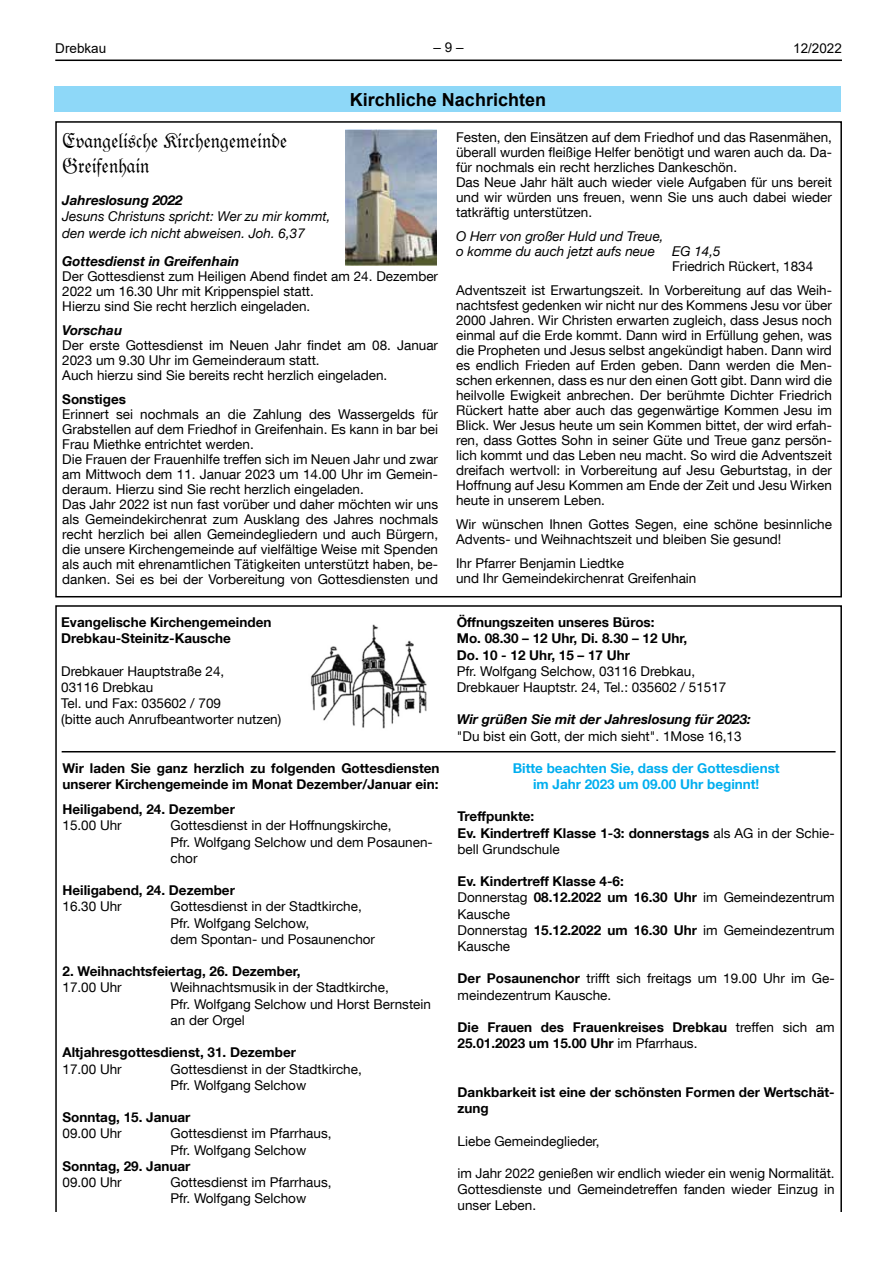
<style>
.page{position:relative;width:893px;height:1263px;background:#fff}
.page>*{position:absolute;margin:0;border:0;box-sizing:border-box;transform-origin:0 0}
.t1{font:21px/25.2px "Fraktur BT";color:#000}
.t2{font:700 18px "Arial";color:#000}
.t3{font:13.5px/15px "Helvetica Neue LT Com";color:#000}
.t4{font:700 13.5px/16.2px "Helvetica Neue LT Com";color:#000}
.t5{font:italic 13.5px/16.5px "Helvetica Neue LT Com";color:#000}
.t6{font:italic 700 13.5px "Helvetica Neue LT Com";color:#000}
.t7{font:700 13.5px/16.2px "Helvetica Neue LT Com";color:#00aeef;text-align:center}
.t8{font:13.5px "Arial";color:#000}
.s1{font-weight:400}
.s2{font-weight:700}
</style>
<div class="page">
<hr style="left:55px;top:60px;width:787px;height:1px;background:#000">
<div style="left:55px;top:86px;width:786px;height:26px;background:#8ed8f8"></div>
<div style="left:55px;top:121px;width:787px;height:476px;border:2px solid #000"></div>
<img style="left:346px;top:130px;width:90px;height:135px">
<img style="left:310px;top:624px;width:117px;height:105px">
<hr style="left:62px;top:751px;width:774px;height:1px;background:#000">
<p class="t8" style="left:55px;top:39px;width:53px">Drebkau</p>
<p class="t8" style="left:434px;top:38px;width:32px">– 9 –</p>
<p class="t8" style="left:793px;top:39px;width:50px">12/2022</p>
<h2 class="t2" style="left:350px;top:87px;width:198px">Kirchliche Nachrichten</h2>
<h1 class="t1" style="left:62px;top:128px;width:226px">Evangelische Kirchengemeinde<br>Greifenhain</h1>
<p class="t6" style="left:62px;top:192px;width:122px">Jahreslosung 2022</p>
<p class="t5" style="left:62px;top:208px;width:270px">Jesuns Christuns spricht: Wer zu mir kommt, den werde ich nicht abweisen. Joh. 6,37</p>
<p class="t6" style="left:62px;top:253px;width:179px">Gottesdienst in Greifenhain</p>
<p class="t3" style="left:62px;top:269px;width:377px">Der Gottesdienst zum Heiligen Abend findet am 24. Dezember<br>2022 um 16.30 Uhr mit Krippenspiel statt.<br>Hierzu sind Sie recht herzlich eingeladen.</p>
<p class="t6" style="left:62px;top:322px;width:62px">Vorschau</p>
<p class="t3" style="left:62px;top:338px;width:377px">Der erste Gottesdienst im Neuen Jahr findet am 08. Januar<br>2023 um 9.30 Uhr im Gemeinderaum statt.<br>Auch hierzu sind Sie bereits recht herzlich eingeladen.</p>
<p class="t4" style="left:62px;top:391px;width:65px">Sonstiges</p>
<p class="t3" style="left:62px;top:407px;width:377px">Erinnert sei nochmals an die Zahlung des Wassergelds für Grabstellen auf dem Friedhof in Greifenhain. Es kann in bar bei Frau Miethke entrichtet werden.<br>Die Frauen der Frauenhilfe treffen sich im Neuen Jahr und zwar am Mittwoch dem 11. Januar 2023 um 14.00 Uhr im Gemein&shy;deraum. Hierzu sind Sie recht herzlich eingeladen.<br>Das Jahr 2022 ist nun fast vorüber und daher möchten wir uns als Gemeindekirchenrat zum Ausklang des Jahres nochmals recht herzlich bei allen Gemeindegliedern und auch Bürgern, die unsere Kirchengemeinde auf vielfältige Weise mit Spenden als auch mit ehrenamtlichen Tätigkeiten unterstützt haben, be&shy;danken. Sei es bei der Vorbereitung von Gottesdiensten und</p>
<p class="t3" style="left:456px;top:129px;width:377px">Festen, den Einsätzen auf dem Friedhof und das Rasenmähen, überall wurden fleißige Helfer benötigt und waren auch da. Da&shy;für nochmals ein recht herzliches Dankeschön.<br>Das Neue Jahr hält auch wieder viele Aufgaben für uns bereit und wir würden uns freuen, wenn Sie uns auch dabei wieder tatkräftig unterstützen.</p>
<p class="t5" style="left:456px;top:228px;width:209px;line-height:15px">O Herr von großer Huld und Treue, o komme du auch jetzt aufs neue</p>
<p class="t5" style="left:672px;top:242px;width:50px">EG 14,5</p>
<p class="t3" style="left:456px;top:254px;width:377px;line-height:24px;text-indent:216px">Friedrich Rückert, 1834<br>Adventszeit ist Erwartungszeit. In Vorbereitung auf das Weih-</p>
<p class="t3" style="left:456px;top:297px;width:377px;text-align:justify">nachtsfest gedenken wir nicht nur des Kommens Jesu vor über 2000 Jahren. Wir Christen erwarten zugleich, dass Jesus noch einmal auf die Erde kommt. Dann wird in Erfüllung gehen, was die Propheten und Jesus selbst angekündigt haben. Dann wird es endlich Frieden auf Erden geben. Dann werden die Men&shy;schen erkennen, dass es nur den einen Gott gibt. Dann wird die heilvolle Ewigkeit anbrechen. Der berühmte Dichter Friedrich Rückert hatte aber auch das gegenwärtige Kommen Jesu im Blick. Wer Jesus heute um sein Kommen bittet, der wird erfah&shy;ren, dass Gottes Sohn in seiner Güte und Treue ganz persön&shy;lich kommt und das Leben neu macht. So wird die Adventszeit dreifach wertvoll: in Vorbereitung auf Jesu Geburtstag, in der Hoffnung auf Jesu Kommen am Ende der Zeit und Jesu Wirken heute in unserem Leben.</p>
<p class="t3" style="left:456px;top:516px;width:377px">Wir wünschen Ihnen Gottes Segen, eine schöne besinnliche<br>Advents- und Weihnachtszeit und bleiben Sie gesund!</p>
<p class="t3" style="left:456px;top:555px;width:242px">Ihr Pfarrer Benjamin Liedtke<br>und Ihr Gemeindekirchenrat Greifenhain</p>
<p class="t4" style="left:61px;top:614px;width:212px">Evangelische Kirchengemeinden<br>Drebkau-Steinitz-Kausche</p>
<p class="t3" style="left:61px;top:662px;width:222px;line-height:16.2px">Drebkauer Hauptstraße 24,<br>03116 Drebkau<br>Tel. und Fax: 035602 / 709<br>(bitte auch Anrufbeantworter nutzen)</p>
<p class="t4" style="left:63px;top:759px;width:379px">Wir laden Sie ganz herzlich zu folgenden Gottesdiensten unserer Kirchengemeinde im Monat Dezember/Januar ein:</p>
<p class="t4" style="left:63px;top:801px;width:174px">Heiligabend, 24. Dezember</p>
<p class="t3" style="left:63px;top:818px;width:61px">15.00 Uhr</p>
<p class="t3" style="left:171px;top:817px;width:264px;line-height:16.2px">Gottesdienst in der Hoffnungskirche,<br>Pfr. Wolfgang Selchow und dem Posaunen&shy;chor</p>
<p class="t4" style="left:63px;top:882px;width:174px">Heiligabend, 24. Dezember</p>
<p class="t3" style="left:63px;top:899px;width:61px">16.30 Uhr</p>
<p class="t3" style="left:171px;top:898px;width:206px;line-height:16.2px">Gottesdienst in der Stadtkirche,<br>Pfr. Wolfgang Selchow,<br>dem Spontan- und Posaunenchor</p>
<p class="t4" style="left:63px;top:963px;width:240px">2. Weihnachtsfeiertag, 26. Dezember,</p>
<p class="t3" style="left:63px;top:980px;width:61px">17.00 Uhr</p>
<p class="t3" style="left:171px;top:979px;width:262px;line-height:16.2px">Weihnachtsmusik in der Stadtkirche,<br>Pfr. Wolfgang Selchow und Horst Bernstein an der Orgel</p>
<p class="t4" style="left:63px;top:1044px;width:235px">Altjahresgottesdienst, 31. Dezember</p>
<p class="t3" style="left:63px;top:1061px;width:61px">17.00 Uhr</p>
<p class="t3" style="left:171px;top:1060px;width:193px;line-height:16.2px">Gottesdienst in der Stadtkirche,<br>Pfr. Wolfgang Selchow</p>
<p class="t4" style="left:63px;top:1109px;width:130px">Sonntag, 15. Januar</p>
<p class="t3" style="left:63px;top:1126px;width:61px">09.00 Uhr</p>
<p class="t3" style="left:171px;top:1125px;width:163px;line-height:16.2px">Gottesdienst im Pfarrhaus,<br>Pfr. Wolfgang Selchow</p>
<p class="t4" style="left:63px;top:1157px;width:130px">Sonntag, 29. Januar</p>
<p class="t3" style="left:63px;top:1174px;width:61px">09.00 Uhr</p>
<p class="t3" style="left:171px;top:1174px;width:163px;line-height:16.2px">Gottesdienst im Pfarrhaus,<br>Pfr. Wolfgang Selchow</p>
<p class="t4" style="left:457px;top:614px;width:232px">Öffnungszeiten unseres Büros:<br>Mo. 08.30 – 12 Uhr, Di. 8.30 – 12 Uhr,<br>Do. 10 - 12 Uhr, 15 – 17 Uhr</p>
<p class="t3" style="left:457px;top:662px;width:271px;line-height:16.2px">Pfr. Wolfgang Selchow, 03116 Drebkau,<br>Drebkauer Hauptstr. 24, Tel.: 035602 / 51517</p>
<p class="t6" style="left:457px;top:711px;width:296px">Wir grüßen Sie mit der Jahreslosung für 2023:</p>
<p class="t3" style="left:457px;top:728px;width:286px">"Du bist ein Gott, der mich sieht". 1Mose 16,13</p>
<p class="t7" style="left:513px;top:759px;width:268px">Bitte beachten Sie, dass der Gottesdienst im Jahr 2023 um 09.00 Uhr beginnt!</p>
<p class="t4" style="left:458px;top:808px;width:379px">Treffpunkte:<br>Ev. Kindertreff Klasse 1-3: donnerstags <span class="s1">als AG in der Schie&shy;bell Grundschule</span></p>
<p class="t3" style="left:458px;top:873px;width:379px;line-height:16.2px"><span class="s2">Ev. Kindertreff Klasse 4-6:<br></span>Donnerstag <span class="s2">08.12.2022 um 16.30 Uhr</span> im Gemeindezentrum<br>Kausche<br>Donnerstag <span class="s2">15.12.2022 um 16.30 Uhr</span> im Gemeindezentrum<br>Kausche</p>
<p class="t3" style="left:458px;top:970px;width:379px;line-height:16.2px"><span class="s2">Der Posaunenchor</span> trifft sich freitags um 19.00 Uhr im Ge&shy;meindezentrum Kausche.</p>
<p class="t4" style="left:458px;top:1019px;width:379px">Die Frauen des Frauenkreises Drebkau <span class="s1">treffen sich am<br></span>25.01.2023 um 15.00 Uhr <span class="s1">im Pfarrhaus.</span></p>
<p class="t4" style="left:458px;top:1083px;width:379px">Dankbarkeit ist eine der schönsten Formen der Wertschät&shy;zung</p>
<p class="t3" style="left:458px;top:1133px;width:144px">Liebe Gemeindeglieder,</p>
<p class="t3" style="left:458px;top:1165px;width:379px;line-height:16.2px;text-align:justify">im Jahr 2022 genießen wir endlich wieder ein wenig Normalität.<br>Gottesdienste und Gemeindetreffen fanden wieder Einzug in unser Leben.</p>
</div>
